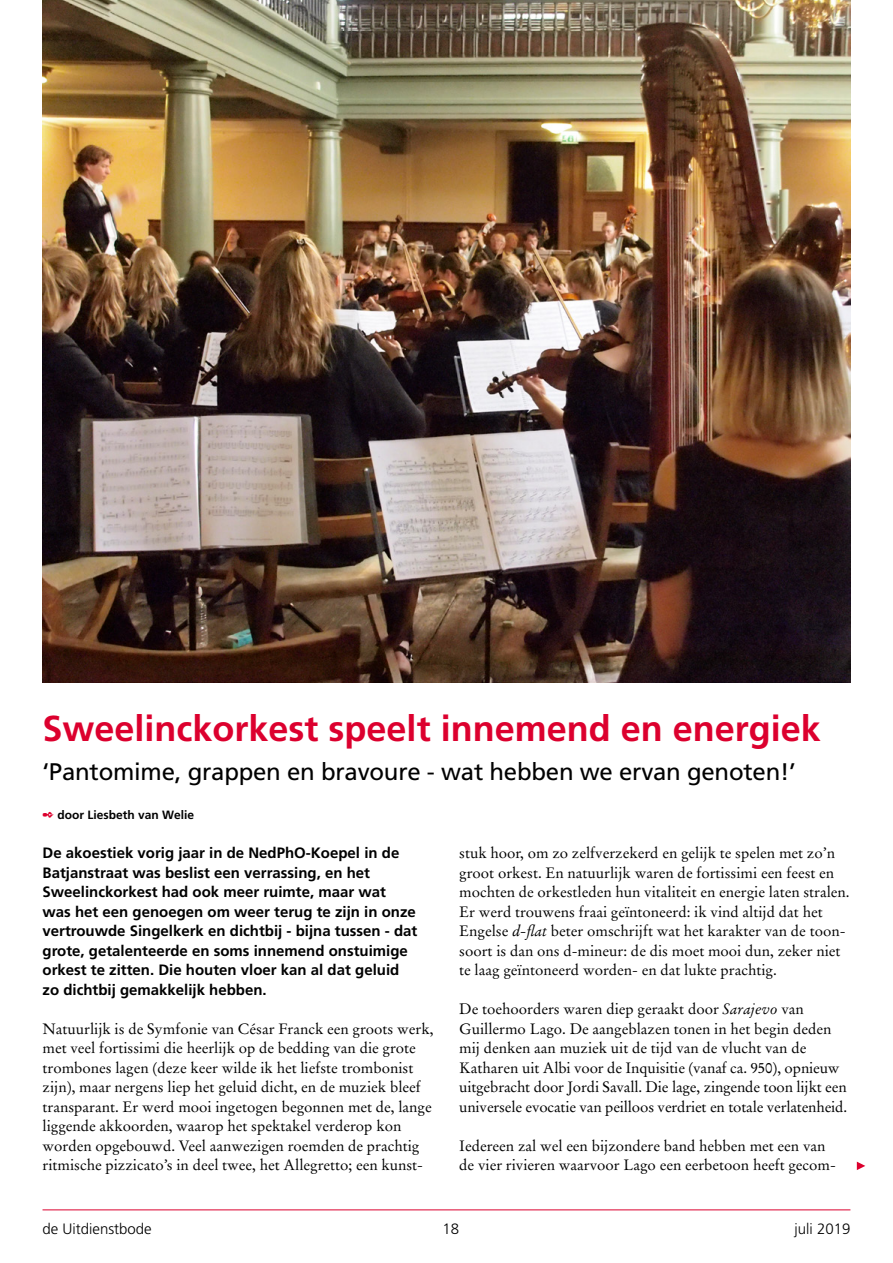
<style>
.page{position:relative;width:893px;height:1263px;background:#fff}
.page>*{position:absolute;margin:0;border:0;box-sizing:border-box;transform-origin:0 0}
.t1{font:700 36px "Frutiger";color:#dc002e}
.t2{font:24px "Frutiger";letter-spacing:-.01em;color:#000}
.t3{font:15px/19.5px "Stempel Garamond";color:#000}
.t4{font:700 15px/19.5px "Frutiger";color:#000}
.t5{font:300 15px "Frutiger";color:#000}
.t6{font:700 12px "Frutiger";color:#000}
.s1{color:#dc002e}
.s2{font-style:italic}
</style>
<div class="page">
<hr style="left:43px;top:1209px;width:807px;height:1px;background:#dc002e">
<svg style="left:857px;top:1161px;width:8px;height:9px"></svg>
<img style="left:43px;top:0;width:807px;height:683px">
<h1 class="t1" style="left:43px;top:707px;width:780px">Sweelinckorkest speelt innemend en energiek</h1>
<h2 class="t2" style="left:43px;top:758px;width:755px">‘Pantomime, grappen en bravoure - wat hebben we ervan genoten!’</h2>
<p class="t6" style="left:43px;top:808px;width:153px"><span class="s1">✒</span> door Liesbeth van Welie</p>
<p class="t4" style="left:43px;top:843px;width:376px">De akoestiek vorig jaar in de NedPhO-Koepel in de Batjanstraat was beslist een verrassing, en het Sweelinckorkest had ook meer ruimte, maar wat was het een genoegen om weer terug te zijn in onze vertrouwde Singelkerk en dichtbij - bijna tussen - dat grote, getalenteerde en soms innemend onstuimige orkest te zitten. Die houten vloer kan al dat geluid zo dichtbij gemakkelijk hebben.</p>
<p class="t3" style="left:43px;top:1019px;width:392px">Natuurlijk is de Symfonie van César Franck een groots werk, met veel fortissimi die heerlijk op de bedding van die grote trombones lagen (deze keer wilde ik het liefste trombonist zijn), maar nergens liep het geluid dicht, en de muziek bleef transparant. Er werd mooi ingetogen begonnen met de, lange liggende akkoorden, waarop het spektakel verderop kon worden opgebouwd. Veel aanwezigen roemden de prachtig ritmische pizzicato’s in deel twee, het Allegretto; een kunst-</p>
<p class="t3" style="left:459px;top:843px;width:392px">stuk hoor, om zo zelfverzekerd en gelijk te spelen met zo’n groot orkest. En natuurlijk waren de fortissimi een feest en mochten de orkestleden hun vitaliteit en energie laten stralen.<br>Er werd trouwens fraai geïntoneerd: ik vind altijd dat het Engelse <span class="s2">d-flat</span> beter omschrijft wat het karakter van de toon&shy;soort is dan ons d-mineur: de dis moet mooi dun, zeker niet te laag geïntoneerd worden- en dat lukte prachtig.</p>
<p class="t3" style="left:459px;top:999px;width:389px">De toehoorders waren diep geraakt door <span class="s2">Sarajevo</span> van Guillermo Lago. De aangeblazen tonen in het begin deden mij denken aan muziek uit de tijd van de vlucht van de Katharen uit Albi voor de Inquisitie (vanaf ca. 950), opnieuw uitgebracht door Jordi Savall. Die lage, zingende toon lijkt een universele evocatie van peilloos verdriet en totale verlatenheid.</p>
<p class="t3" style="left:459px;top:1136px;width:378px">Iedereen zal wel een bijzondere band hebben met een van de vier rivieren waarvoor Lago een eerbetoon heeft gecom-</p>
<p class="t5" style="left:43px;top:1221px;width:111px">de Uitdienstbode</p>
<p class="t5" style="left:442px;top:1221px;width:18px">18</p>
<p class="t5" style="left:795px;top:1221px;width:57px">juli 2019</p>
</div>
